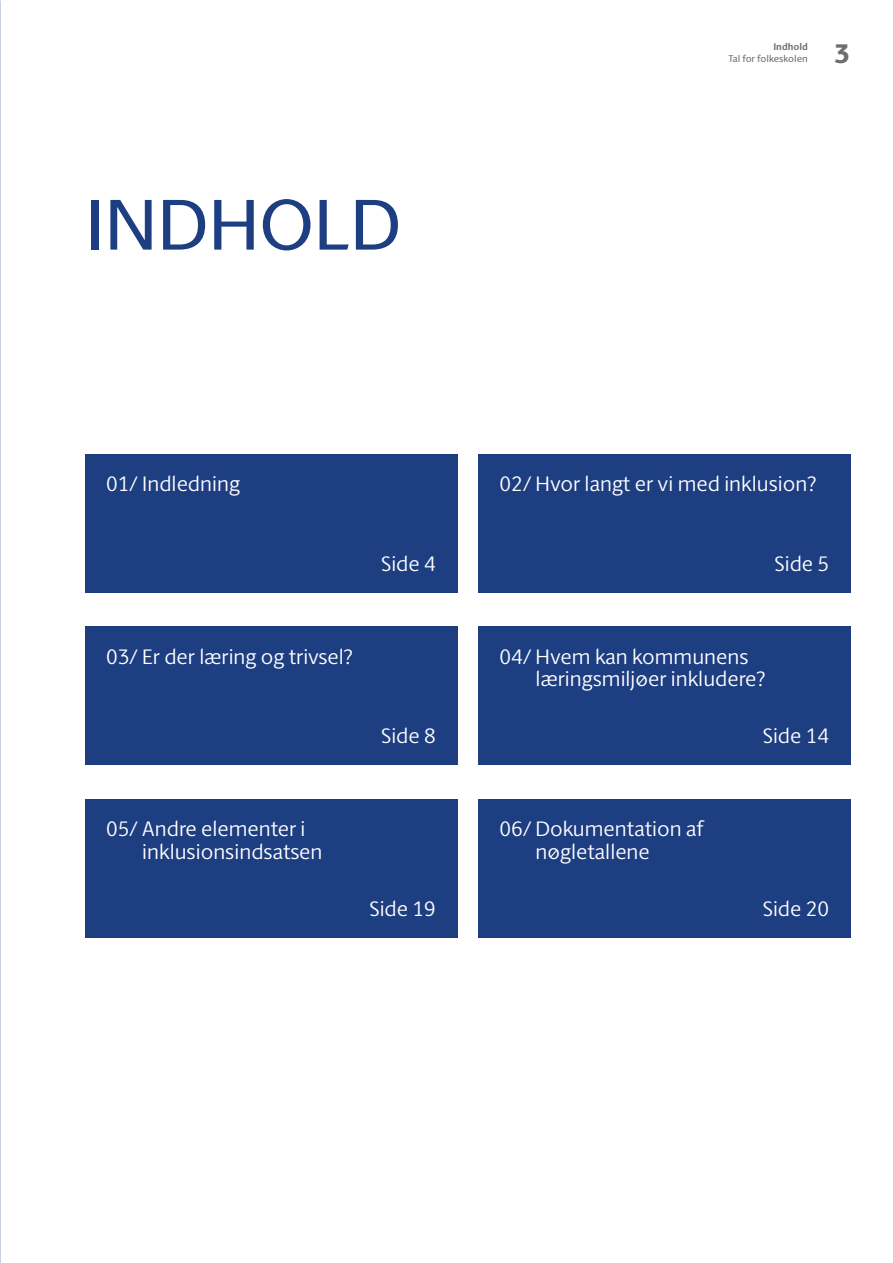
<style>
.page{position:relative;width:893px;height:1263px;background:#fff}
.page>*{position:absolute;margin:0;border:0;box-sizing:border-box;transform-origin:0 0}
.t1{font:72px "ID Sans";color:#1e3e82}
.t2{font:800 27px "ID Sans";color:#6d6e71}
.t3{font:300 21px/22.5px "ID Sans";color:#fff}
.t4{font:9.75px "ID Sans";color:#6d6e71}
.t5{font:700 9.75px "ID Sans";color:#6d6e71}
</style>
<div class="page">
<div style="left:85px;top:454px;width:372px;height:138px;background:#1e3e82"></div>
<div style="left:478px;top:454px;width:372px;height:138px;background:#1e3e82"></div>
<div style="left:85px;top:627px;width:372px;height:138px;background:#1e3e82"></div>
<div style="left:478px;top:627px;width:372px;height:138px;background:#1e3e82"></div>
<div style="left:85px;top:799px;width:372px;height:138px;background:#1e3e82"></div>
<div style="left:478px;top:799px;width:372px;height:138px;background:#1e3e82"></div>
<h1 class="t1" style="left:85px;top:182px;width:318px">INDHOLD</h1>
<p class="t5" style="left:773px;top:41px;width:36px">Indhold</p>
<p class="t4" style="left:729px;top:53px;width:81px">Tal for folkeskolen</p>
<p class="t2" style="left:835px;top:37px;width:17px">3</p>
<p class="t3" style="left:106px;top:473px;width:135px">01/ Indledning</p>
<p class="t3" style="left:500px;top:473px;width:318px">02/ Hvor langt er vi med inklusion?</p>
<p class="t3" style="left:381px;top:552px;width:56px">Side 4</p>
<p class="t3" style="left:774px;top:552px;width:56px">Side 5</p>
<p class="t3" style="left:106px;top:645px;width:248px">03/ Er der læring og trivsel?</p>
<p class="t3" style="left:381px;top:725px;width:56px">Side 8</p>
<p class="t3" style="left:536px;top:645px;width:231px;text-indent:-36px">04/ Hvem kan kommunens læringsmiljøer inkludere?</p>
<p class="t3" style="left:763px;top:725px;width:68px">Side 14</p>
<p class="t3" style="left:142px;top:818px;width:182px;text-indent:-36px">05/ Andre elementer i inklusionsindsatsen</p>
<p class="t3" style="left:536px;top:818px;width:169px;text-indent:-36px">06/ Dokumentation af nøgletallene</p>
<p class="t3" style="left:369px;top:897px;width:68px">Side 19</p>
<p class="t3" style="left:763px;top:897px;width:68px">Side 20</p>
</div>
